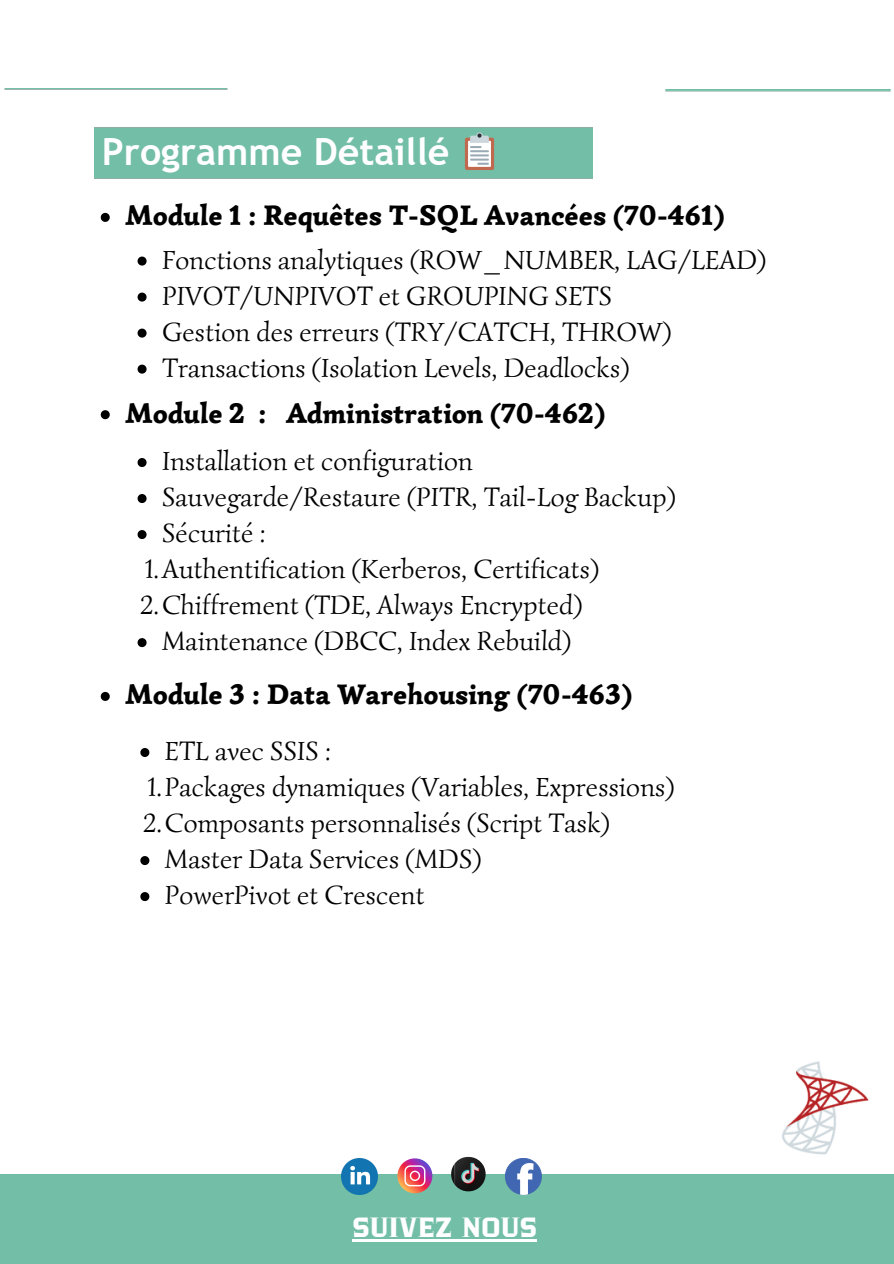
<style>
.page{position:relative;width:894px;height:1264px;background:#fff}
.page>*{position:absolute;margin:0;border:0;box-sizing:border-box;transform-origin:0 0}
.t1{font:700 37.5px "Trebuchet MS";color:#fff}
.t2{font:900 28.5px "Simonetta";letter-spacing:.005em;color:#000}
.t3{font:27px "Simonetta";letter-spacing:.005em;color:#000}
.t4{font:27px "Zantiqa 4 F";letter-spacing:.005em;color:#fff}
</style>
<div class="page">
<img style="left:4px;top:89px;width:224px;height:1px">
<img style="left:665px;top:90px;width:226px;height:1px">
<div style="left:0;top:1174px;width:893px;height:89px;background:#73bea7"></div>
<svg style="left:505px;top:1158px;width:36px;height:36px"></svg>
<svg style="left:397px;top:1158px;width:35px;height:35px"></svg>
<img style="left:342px;top:1158px;width:36px;height:36px">
<img style="left:451px;top:1156px;width:34px;height:35px;border-radius:17px">
<hr style="left:352px;top:1239px;width:185px;height:2px;background:#fff">
<svg style="left:101px;top:213px;width:9px;height:9px"></svg>
<svg style="left:137px;top:256px;width:9px;height:9px"></svg>
<svg style="left:137px;top:292px;width:9px;height:9px"></svg>
<svg style="left:137px;top:328px;width:9px;height:9px"></svg>
<svg style="left:137px;top:364px;width:9px;height:9px"></svg>
<svg style="left:137px;top:458px;width:9px;height:9px"></svg>
<svg style="left:137px;top:494px;width:9px;height:9px"></svg>
<svg style="left:137px;top:530px;width:9px;height:9px"></svg>
<svg style="left:137px;top:638px;width:9px;height:9px"></svg>
<svg style="left:101px;top:410px;width:9px;height:9px"></svg>
<svg style="left:101px;top:692px;width:9px;height:9px"></svg>
<svg style="left:140px;top:748px;width:9px;height:9px"></svg>
<svg style="left:140px;top:856px;width:9px;height:9px"></svg>
<svg style="left:140px;top:892px;width:9px;height:9px"></svg>
<img style="left:782px;top:1061px;width:87px;height:94px">
<svg style="left:464px;top:132px;width:30px;height:38px"></svg>
<p class="t1" style="left:102px;top:130px;width:349px">Programme Détaillé</p>
<p class="t2" style="left:125px;top:198px;width:600px">Module 1 : Requêtes T-SQL Avancées (70-461)</p>
<h1 class="t3" style="left:162px;top:243px;width:605px">Fonctions analytiques (ROW_NUMBER, LAG/LEAD)</h1>
<p class="t3" style="left:162px;top:279px;width:451px">PIVOT/UNPIVOT et GROUPING SETS</p>
<p class="t3" style="left:162px;top:315px;width:511px">Gestion des erreurs (TRY/CATCH, THROW)</p>
<p class="t3" style="left:162px;top:351px;width:468px">Transactions (Isolation Levels, Deadlocks)</p>
<p class="t2" style="left:125px;top:395px;width:481px">Module 2 : Administration (70-462)</p>
<p class="t3" style="left:162px;top:444px;width:312px">Installation et configuration</p>
<p class="t3" style="left:162px;top:480px;width:515px">Sauvegarde/Restaure (PITR, Tail-Log Backup)</p>
<p class="t3" style="left:162px;top:516px;width:105px">Sécurité :</p>
<p class="t3" style="left:145px;top:552px;width:456px">1.Authentification (Kerberos, Certificats)</p>
<p class="t3" style="left:140px;top:588px;width:443px">2.Chiffrement (TDE, Always Encrypted)</p>
<p class="t3" style="left:162px;top:624px;width:410px">Maintenance (DBCC, Index Rebuild)</p>
<p class="t2" style="left:125px;top:677px;width:508px">Module 3 : Data Warehousing (70-463)</p>
<p class="t3" style="left:165px;top:734px;width:167px">ETL avec SSIS :</p>
<p class="t3" style="left:147px;top:770px;width:528px">1.Packages dynamiques (Variables, Expressions)</p>
<p class="t3" style="left:143px;top:806px;width:468px">2.Composants personnalisés (Script Task)</p>
<p class="t3" style="left:165px;top:842px;width:318px">Master Data Services (MDS)</p>
<p class="t3" style="left:165px;top:878px;width:261px">PowerPivot et Crescent</p>
<p class="t4" style="left:352px;top:1216px;width:186px">SUIVEZ NOUS</p>
</div>
